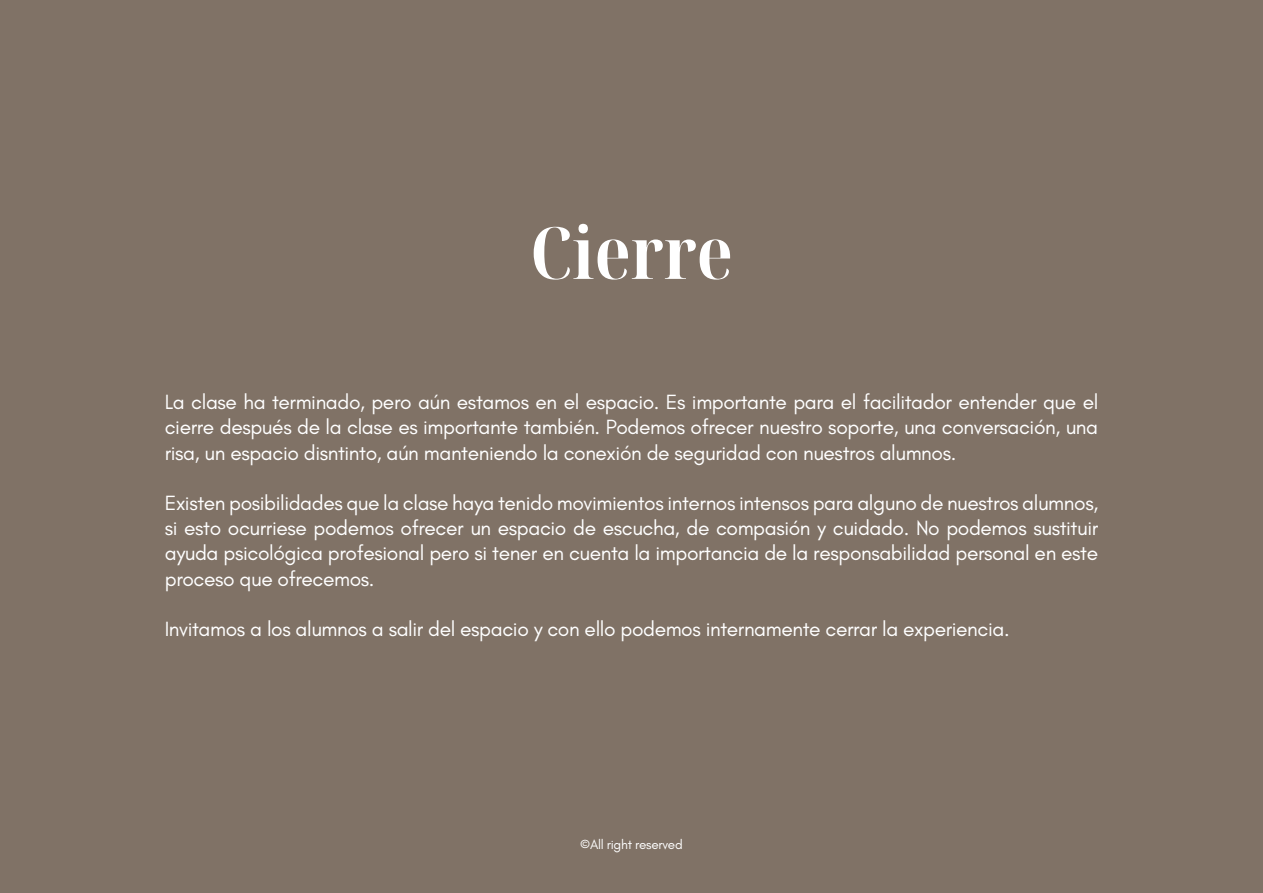
<style>
.page{position:relative;width:1263px;height:893px;background:#807266}
.page>*{position:absolute;margin:0;border:0;box-sizing:border-box;transform-origin:0 0}
.t1{font:700 condensed 72px "Noto Serif Display";color:#fff}
.t2{font:21px/25.2px "Glacial Indifference";letter-spacing:-.02em;color:#fff;text-align:justify}
.t3{font:13.5px "Glacial Indifference";letter-spacing:-.02em;color:#fff}
</style>
<div class="page">
<p class="t1" style="left:530px;top:203px;width:204px">Cierre</p>
<p class="t2" style="left:165px;top:390px;width:935px">La clase ha terminado, pero aún estamos en el espacio. Es importante para el facilitador entender que el cierre después de la clase es importante también. Podemos ofrecer nuestro soporte, una conversación, una risa, un espacio disntinto, aún manteniendo la conexión de seguridad con nuestros alumnos.</p>
<p class="t2" style="left:165px;top:491px;width:935px">Existen posibilidades que la clase haya tenido movimientos internos intensos para alguno de nuestros alumnos, si esto ocurriese podemos ofrecer un espacio de escucha, de compasión y cuidado. No podemos sustituir ayuda psicológica profesional pero si tener en cuenta la importancia de la responsabilidad personal en este proceso que ofrecemos.</p>
<p class="t2" style="left:165px;top:617px;width:846px">Invitamos a los alumnos a salir del espacio y con ello podemos internamente cerrar la experiencia.</p>
<p class="t3" style="left:580px;top:837px;width:104px">©All right reserved</p>
</div>
